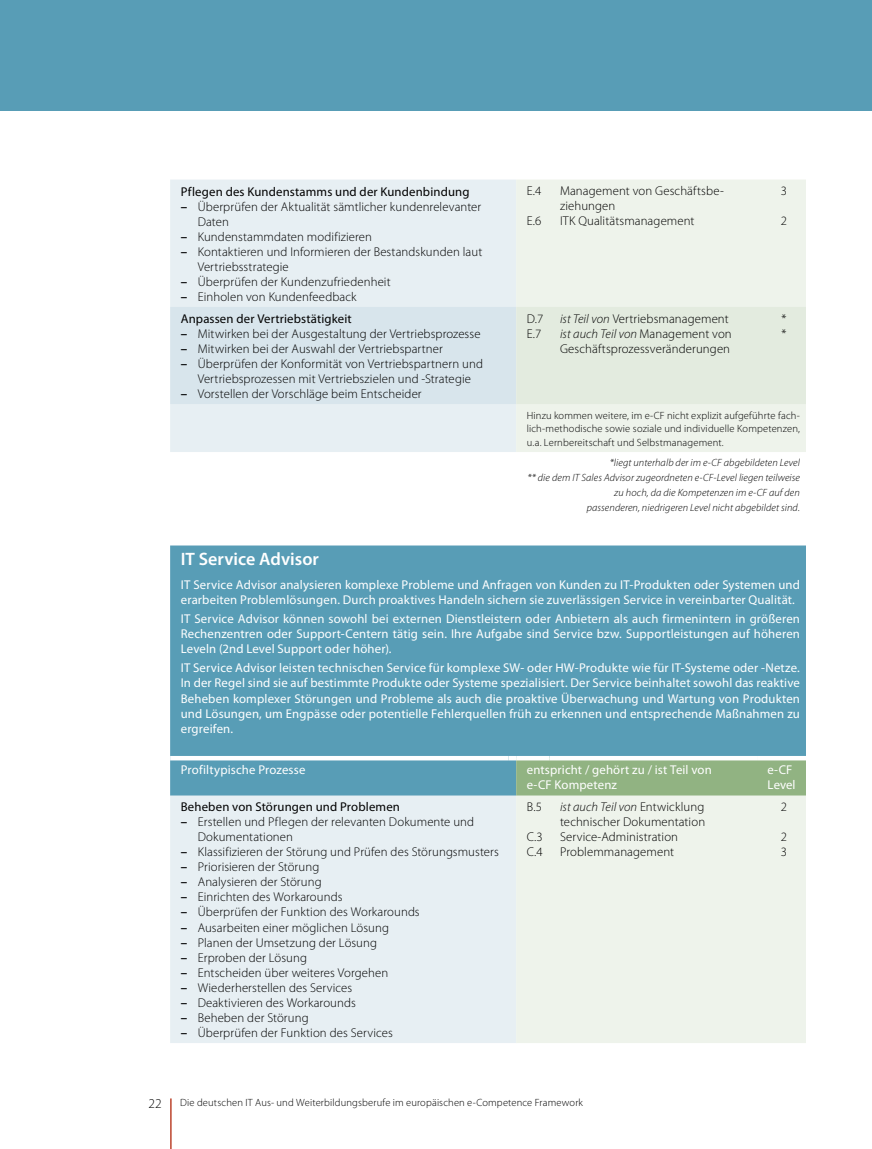
<style>
.page{position:relative;width:872px;height:1149px;background:#fff}
.page>*{position:absolute;margin:0;border:0;box-sizing:border-box;transform-origin:0 0}
.t1{font:600 18px "Myriad Pro";color:#fff}
.t2{font:300 13.5px "Myriad Pro";color:#000}
.t3{font:300 12.75px/15px "Myriad Pro";letter-spacing:.005em;color:#000}
.t4{font:12.75px/15px "Myriad Pro";letter-spacing:.015em;color:#fff}
.t5{font:12.75px "Myriad Pro";letter-spacing:.015em;color:#000}
.t6{font:300 10.5px/13.5px "Myriad Pro";letter-spacing:.015em;color:#000;text-align:justify}
.t7{font:italic 300 10.5px/15px "Myriad Pro";letter-spacing:.01em;color:#000;text-align:right}
.s1{font-family:"Page Sans";font-weight:400}
.s2{font-style:italic}
</style>
<div class="page">
<div style="left:0;top:0;width:872px;height:111px;background:#589db6"></div>
<hr style="left:170px;top:1098px;width:2px;height:50px;background:#bc442d">
<div style="left:170px;top:179px;width:346px;height:863px;background:#e7eff3"></div>
<div style="left:516px;top:180px;width:290px;height:862px;background:#eef3eb"></div>
<svg style="left:170px;top:307px;width:636px;height:97px;background:#dde7e6"></svg>
<svg style="left:170px;top:452px;width:636px;height:93px"></svg>
<div style="left:170px;top:545px;width:636px;height:250px;background:#589db6"></div>
<div style="left:516px;top:760px;width:290px;height:35px;background:#91b382"></div>
<div style="left:170px;top:755px;width:338px;height:5px;background:#fff"></div>
<div style="left:508px;top:755px;width:8px;height:5px;background:#fff"></div>
<div style="left:516px;top:755px;width:33px;height:5px;background:#fff"></div>
<div style="left:549px;top:755px;width:208px;height:5px;background:#fff"></div>
<div style="left:757px;top:755px;width:49px;height:5px;background:#fff"></div>
<p class="t5" style="left:181px;top:183px;width:290px">Pflegen des Kundenstamms und der Kundenbindung</p>
<p class="t3" style="left:198px;top:199px;width:285px;text-indent:-17px"><span class="s1">–</span> Überprüfen der Aktualität sämtlicher kundenrelevanter<br>Daten</p>
<p class="t3" style="left:181px;top:229px;width:193px"><span class="s1">–</span> Kundenstammdaten modifizieren</p>
<p class="t3" style="left:198px;top:244px;width:286px;text-indent:-17px"><span class="s1">–</span> Kontaktieren und Informieren der Bestandskunden laut<br>Vertriebsstrategie</p>
<p class="t3" style="left:181px;top:274px;width:211px"><span class="s1">–</span> Überprüfen der Kundenzufriedenheit</p>
<p class="t3" style="left:181px;top:289px;width:177px"><span class="s1">–</span> Einholen von Kundenfeedback</p>
<p class="t5" style="left:181px;top:310px;width:172px">Anpassen der Vertriebstätigkeit</p>
<p class="t3" style="left:181px;top:326px;width:301px"><span class="s1">–</span> Mitwirken bei der Ausgestaltung der Vertriebsprozesse</p>
<p class="t3" style="left:181px;top:341px;width:264px"><span class="s1">–</span> Mitwirken bei der Auswahl der Vertriebspartner</p>
<p class="t3" style="left:181px;top:356px;width:304px;text-align:center"><span class="s1">–</span> Überprüfen der Konformität von Vertriebspartnern und<br>Vertriebsprozessen mit Vertriebszielen und -Strategie</p>
<p class="t3" style="left:181px;top:386px;width:242px"><span class="s1">–</span> Vorstellen der Vorschläge beim Entscheider</p>
<p class="t3" style="left:527px;top:184px;width:16px">E.4</p>
<p class="t3" style="left:527px;top:214px;width:16px">E.6</p>
<p class="t3" style="left:560px;top:184px;width:164px">Management von Geschäftsbe&shy;ziehungen<br>ITK Qualitätsmanagement</p>
<p class="t3" style="left:780px;top:184px;width:8px">3</p>
<p class="t3" style="left:780px;top:214px;width:8px">2</p>
<p class="t3" style="left:527px;top:311px;width:18px">D.7<br>E.7</p>
<p class="t3" style="left:560px;top:311px;width:173px"><span class="s2">ist Teil von</span> Vertriebsmanagement <span class="s2">ist auch Teil von</span> Management von<br>Geschäftsprozessveränderungen</p>
<p class="t3" style="left:781px;top:311px;width:6px">* *</p>
<p class="t6" style="left:527px;top:408px;width:275px">Hinzu kommen weitere, im e-CF nicht explizit aufgeführte fach&shy;lich-methodische sowie soziale und individuelle Kompetenzen, u.a. Lernbereitschaft und Selbstmanagement.</p>
<p class="t7" style="left:527px;top:455px;width:274px">*liegt unterhalb der im e-CF abgebildeten Level<br>** die dem IT Sales Advisor zugeordneten e-CF-Level liegen teilweise zu hoch, da die Kompetenzen im e-CF auf den<br>passenderen, niedrigeren Level nicht abgebildet sind.</p>
<h1 class="t1" style="left:181px;top:547px;width:140px">IT Service Advisor</h1>
<p class="t4" style="left:181px;top:576px;width:620px">IT Service Advisor analysieren komplexe Probleme und Anfragen von Kunden zu IT-Produkten oder Systemen und erarbeiten Problemlösungen. Durch proaktives Handeln sichern sie zuverlässigen Service in vereinbarter Qualität.</p>
<p class="t4" style="left:181px;top:611px;width:621px;text-align:justify">IT Service Advisor können sowohl bei externen Dienstleistern oder Anbietern als auch firmenintern in größeren Rechenzentren oder Support-Centern tätig sein. Ihre Aufgabe sind Service bzw. Supportleistungen auf höheren Leveln (2nd Level Support oder höher).</p>
<p class="t4" style="left:181px;top:660px;width:621px;text-align:justify">IT Service Advisor leisten technischen Service für komplexe SW- oder HW-Produkte wie für IT-Systeme oder -Netze.<br>In der Regel sind sie auf bestimmte Produkte oder Systeme spezialisiert. Der Service beinhaltet sowohl das reaktive Beheben komplexer Störungen und Probleme als auch die proaktive Überwachung und Wartung von Produkten und Lösungen, um Engpässe oder potentielle Fehlerquellen früh zu erkennen und entsprechende Maßnahmen zu ergreifen.</p>
<p class="t4" style="left:181px;top:761px;width:126px">Profiltypische Prozesse</p>
<p class="t4" style="left:527px;top:761px;width:187px">entspricht / gehört zu / ist Teil von e-CF Kompetenz</p>
<p class="t4" style="left:767px;top:761px;width:29px">e-CF<br>Level</p>
<p class="t5" style="left:181px;top:799px;width:221px">Beheben von Störungen und Problemen</p>
<p class="t3" style="left:198px;top:814px;width:278px;text-indent:-17px"><span class="s1">–</span> Erstellen und Pflegen der relevanten Dokumente und<br>Dokumentationen</p>
<p class="t3" style="left:181px;top:844px;width:320px"><span class="s1">–</span> Klassifizieren der Störung und Prüfen des Störungsmusters</p>
<p class="t3" style="left:181px;top:859px;width:140px"><span class="s1">–</span> Priorisieren der Störung</p>
<p class="t3" style="left:181px;top:874px;width:142px"><span class="s1">–</span> Analysieren der Störung</p>
<p class="t3" style="left:181px;top:889px;width:163px"><span class="s1">–</span> Einrichten des Workarounds</p>
<p class="t3" style="left:181px;top:904px;width:240px"><span class="s1">–</span> Überprüfen der Funktion des Workarounds</p>
<p class="t3" style="left:181px;top:919px;width:210px"><span class="s1">–</span> Ausarbeiten einer möglichen Lösung</p>
<p class="t3" style="left:181px;top:934px;width:198px"><span class="s1">–</span> Planen der Umsetzung der Lösung</p>
<p class="t3" style="left:181px;top:949px;width:128px"><span class="s1">–</span> Erproben der Lösung</p>
<p class="t3" style="left:181px;top:964px;width:209px"><span class="s1">–</span> Entscheiden über weiteres Vorgehen</p>
<p class="t3" style="left:181px;top:979px;width:173px"><span class="s1">–</span> Wiederherstellen des Services</p>
<p class="t3" style="left:181px;top:994px;width:177px"><span class="s1">–</span> Deaktivieren des Workarounds</p>
<p class="t3" style="left:181px;top:1009px;width:129px"><span class="s1">–</span> Beheben der Störung</p>
<p class="t3" style="left:181px;top:1024px;width:214px"><span class="s1">–</span> Überprüfen der Funktion des Services</p>
<p class="t3" style="left:560px;top:799px;width:147px"><span class="s2">ist auch Teil von</span> Entwicklung technischer Dokumentation<br>Service-Administration<br>Problemmanagement</p>
<p class="t3" style="left:780px;top:799px;width:8px">2</p>
<p class="t3" style="left:527px;top:799px;width:17px">B.5</p>
<p class="t3" style="left:527px;top:829px;width:18px">C.3<br>C.4</p>
<p class="t3" style="left:780px;top:829px;width:8px">2<br>3</p>
<p class="t2" style="left:148px;top:1095px;width:15px">22</p>
<p class="t6" style="left:180px;top:1095px;width:404px">Die deutschen IT Aus- und Weiterbildungsberufe im europäischen e-Competence Framework</p>
</div>
